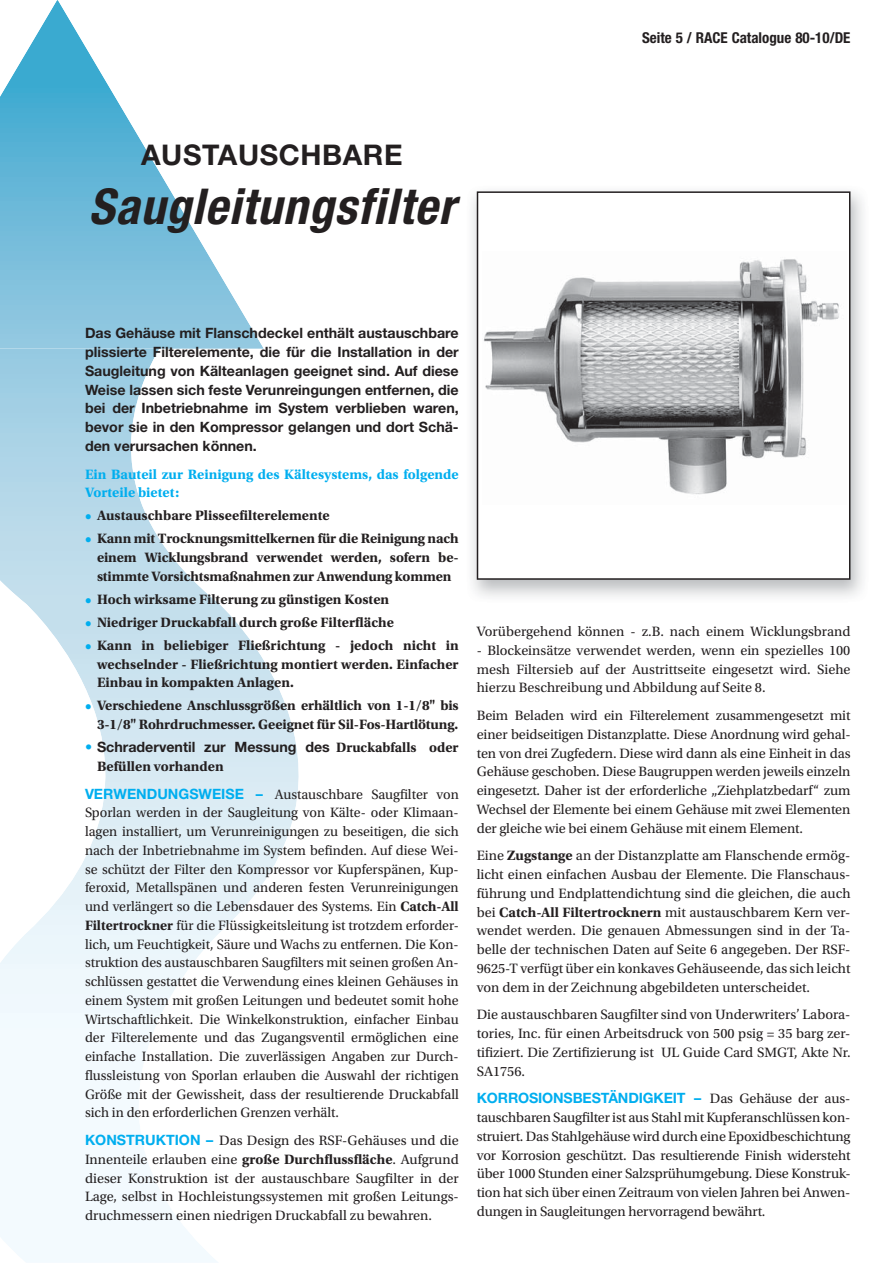
<style>
.page{position:relative;width:893px;height:1263px;background:#fff}
.page>*{position:absolute;margin:0;border:0;box-sizing:border-box;transform-origin:0 0}
.t1{font:italic 700 condensed 49.5px "Helvetica Neue LT Std";letter-spacing:.02em;color:#231f20}
.t2{font:700 28.5px "Helvetica Neue LT Std";letter-spacing:.02em;color:#231f20}
.t3{font:700 condensed 15px "Helvetica Neue LT Std";color:#231f20}
.t4{font:14.25px/18.8px "Utopia Std";color:#231f20;text-align:justify}
.t5{font:700 14.25px/18.8px "Utopia Std";color:#231f20;text-align:justify}
.t6{font:700 14.25px/18.8px "Helvetica Neue LT Std";color:#231f20;text-align:justify}
.t7{font:700 14.25px/18.8px "Utopia Std";color:#00aeef}
.t8{font:700 14.25px "Helvetica Neue LT Std";letter-spacing:-.01em;color:#00aeef}
.s1{color:#00aeef}
.s2{font-weight:400;color:#00aeef}
.s3{font-family:"Utopia Std"}
.s4{font-weight:700}
.s5{font-family:"Helvetica Neue LT Std";font-weight:700;color:#00aeef}
.s6{font-family:"Utopia Std";font-weight:400;color:#231f20}
</style>
<div class="page">
<svg style="left:0;top:349px;width:299px;height:913px"></svg>
<svg style="left:0;top:0;width:264px;height:349px"></svg>
<img style="left:472px;top:191px;width:391px;height:406px">
<svg style="left:477px;top:191px;width:373px;height:389px"></svg>
<img style="left:483px;top:251px;width:364px;height:253px">
<p class="t3" style="left:642px;top:32px;width:210px">Seite 5 / RACE Catalogue 80-10/DE</p>
<h2 class="t2" style="left:141px;top:145px;width:263px">AUSTAUSCHBARE</h2>
<h1 class="t1" style="left:89px;top:189px;width:367px">Saugleitungsfilter</h1>
<p class="t6" style="left:85px;top:326px;width:375px">Das Gehäuse mit Flanschdeckel enthält austauschbare plissierte Filterelemente, die für die Installation in der Saugleitung von Kälteanlagen geeignet sind. Auf diese Weise lassen sich feste Verunreingungen entfernen, die bei der Inbetriebnahme im System verblieben waren, bevor sie in den Kompressor gelangen und dort Schä&shy;den verursachen können.</p>
<p class="t7" style="left:85px;top:466px;width:375px">Ein Bauteil zur Reinigung des Kältesystems, das folgende<br>Vorteile bietet:</p>
<p class="t5" style="left:85px;top:508px;width:246px"><span class="s1">•</span> Austauschbare Plisseefilterelemente</p>
<p class="t5" style="left:97px;top:531px;width:363px;text-indent:-12px"><span class="s1">•</span> Kann mit Trocknungsmittelkernen für die Reinigung nach einem Wicklungsbrand verwendet werden, sofern be&shy;stimmte Vorsichtsmaßnahmen zur Anwendung kommen</p>
<p class="t5" style="left:85px;top:591px;width:306px"><span class="s1">•</span> Hoch wirksame Filterung zu günstigen Kosten</p>
<p class="t5" style="left:85px;top:614px;width:311px"><span class="s1">•</span> Niedriger Druckabfall durch große Filterfläche</p>
<p class="t5" style="left:97px;top:637px;width:363px;text-indent:-12px"><span class="s1">•</span> Kann in beliebiger Fließrichtung - jedoch nicht in wechselnder - Fließrichtung montiert werden. Einfacher Einbau in kompakten Anlagen.</p>
<p class="t5" style="left:85px;top:698px;width:375px;text-align:right"><span class="s1">•</span> Verschiedene Anschlussgrößen erhältlich von 1-1/8" bis<br>3-1/8" Rohrdruchmesser. Geeignet für Sil-Fos-Hartlötung.</p>
<p class="t6" style="left:85px;top:739px;width:375px"><span class="s2">•</span> Schraderventil zur Messung des <span class="s3">Druckabfalls oder</span></p>
<p class="t4" style="left:85px;top:754px;width:375px;line-height:27.8px;text-indent:12px"><span class="s4">Befüllen vorhanden<br></span><span class="s5">VERWENDUNGSWEISE –</span> Austauschbare Saugfilter von</p>
<p class="t4" style="left:85px;top:805px;width:375px">Sporlan werden in der Saugleitung von Kälte- oder Klimaan&shy;lagen installiert, um Verunreinigungen zu beseitigen, die sich nach der Inbetriebnahme im System befinden. Auf diese Wei&shy;se schützt der Filter den Kompressor vor Kupferspänen, Kup&shy;feroxid, Metallspänen und anderen festen Verunreinigungen und verlängert so die Lebensdauer des Systems. Ein <span class="s4">Catch-All Filtertrockner</span> für die Flüssigkeitsleitung ist trotzdem erforder&shy;lich, um Feuchtigkeit, Säure und Wachs zu entfernen. Die Kon&shy;struktion des austauschbaren Saugfilters mit seinen großen An&shy;schlüssen gestattet die Verwendung eines kleinen Gehäuses in einem System mit großen Leitungen und bedeutet somit hohe Wirtschaftlichkeit. Die Winkelkonstruktion, einfacher Einbau der Filterelemente und das Zugangsventil ermöglichen eine einfache Installation. Die zuverlässigen Angaben zur Durch&shy;flussleistung von Sporlan erlauben die Auswahl der richtigen Größe mit der Gewissheit, dass der resultierende Druckabfall sich in den erforderlichen Grenzen verhält.</p>
<p class="t4" style="left:85px;top:1132px;width:375px"><span class="s5">KONSTRUKTION –</span> Das Design des RSF-Gehäuses und die Innenteile erlauben eine <span class="s4">große Durchflussfläche</span>. Aufgrund dieser Konstruktion ist der austauschbare Saugfilter in der Lage, selbst in Hochleistungssystemen mit großen Leitungs&shy;druchmessern einen niedrigen Druckabfall zu bewahren.</p>
<p class="t4" style="left:477px;top:623px;width:375px">Vorübergehend können - z.B. nach einem Wicklungsbrand</p>
<p class="t4" style="left:477px;top:642px;width:375px">- Blockeinsätze verwendet werden, wenn ein spezielles 100 mesh Filtersieb auf der Austrittseite eingesetzt wird. Siehe hierzu Beschreibung und Abbildung auf Seite 8.</p>
<p class="t4" style="left:477px;top:707px;width:375px">Beim Beladen wird ein Filterelement zusammengesetzt mit einer beidseitigen Distanzplatte. Diese Anordnung wird gehal&shy;ten von drei Zugfedern. Diese wird dann als eine Einheit in das Gehäuse geschoben. Diese Baugruppen werden jeweils einzeln eingesetzt. Daher ist der erforderliche „Ziehplatzbedarf“ zum Wechsel der Elemente bei einem Gehäuse mit zwei Elementen der gleiche wie bei einem Gehäuse mit einem Element.</p>
<p class="t4" style="left:477px;top:848px;width:375px">Eine <span class="s4">Zugstange</span> an der Distanzplatte am Flanschende ermög&shy;licht einen einfachen Ausbau der Elemente. Die Flanschaus&shy;führung und Endplattendichtung sind die gleichen, die auch bei <span class="s4">Catch-All Filtertrocknern</span> mit austauschbarem Kern ver&shy;wendet werden. Die genauen Abmessungen sind in der Ta&shy;belle der technischen Daten auf Seite 6 angegeben. Der RSF-9625-T verfügt über ein konkaves Gehäuseende, das sich leicht von dem in der Zeichnung abgebildeten unterscheidet.</p>
<p class="t4" style="left:477px;top:1007px;width:375px">Die austauschbaren Saugfilter sind von Underwriters’ Labora&shy;tories, Inc. für einen Arbeitsdruck von 500 psig = 35 barg zer&shy;tifiziert. Die Zertifizierung ist UL Guide Card SMGT, Akte Nr.<br>SA1756.</p>
<p class="t8" style="left:477px;top:1093px;width:375px">KORROSIONSBESTÄNDIGKEIT – <span class="s6">Das Gehäuse der aus-</span></p>
<p class="t4" style="left:477px;top:1109px;width:375px">tauschbaren Saugfilter ist aus Stahl mit Kupferanschlüssen kon&shy;struiert. Das Stahlgehäuse wird durch eine Epoxidbeschichtung vor Korrosion geschützt. Das resultierende Finish widersteht über 1000 Stunden einer Salzsprühumgebung. Diese Konstruk&shy;tion hat sich über einen Zeitraum von vielen Jahren bei Anwen&shy;dungen in Saugleitungen hervorragend bewährt.</p>
</div>
